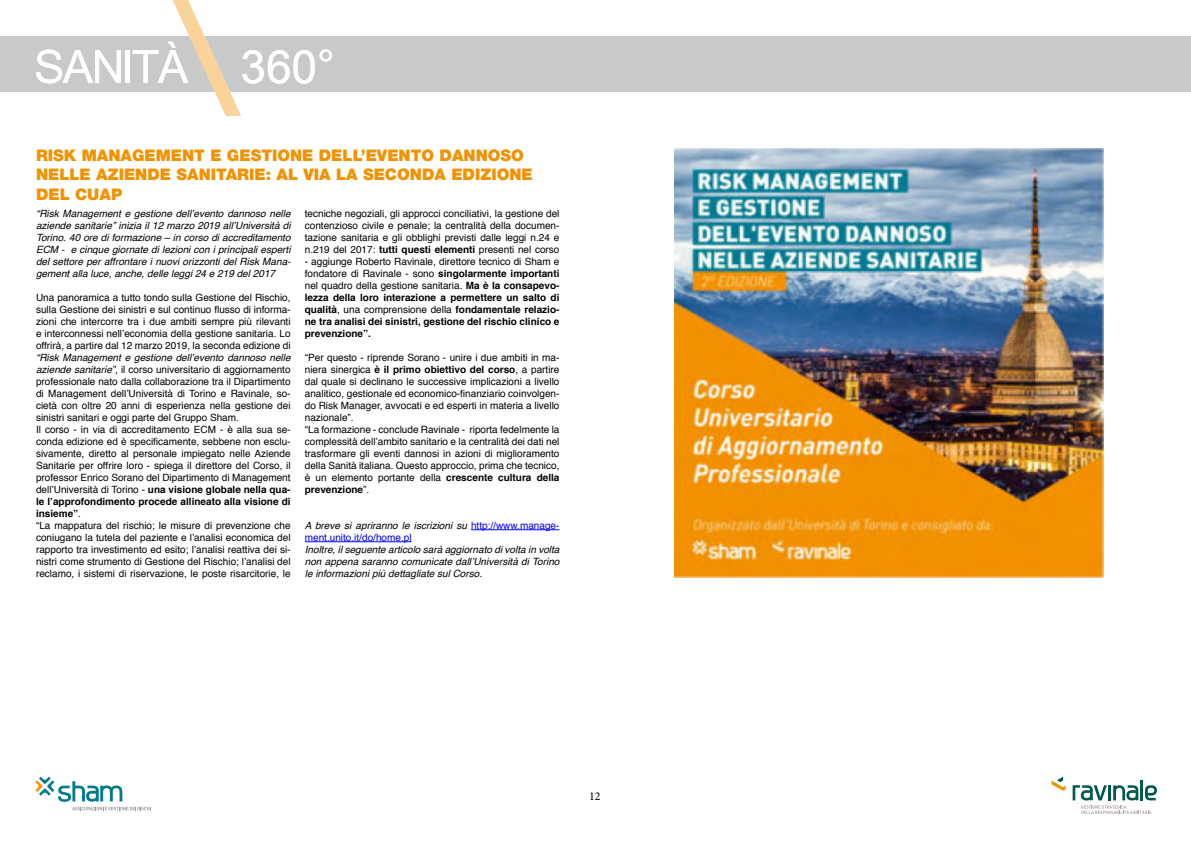
<style>
.page{position:relative;width:1191px;height:842px;background:#fff}
.page>*{position:absolute;margin:0;border:0;box-sizing:border-box;transform-origin:0 0}
.t1{font:45.8px "Arial Unicode MS";color:#fff}
.t2{font:900 16px/19.2px "Helvetica Neue";color:#f39200}
.t3{font:12px "Minion Pro";color:#000}
.t4{font:10px/12px "Helvetica";color:#000;text-align:justify}
.t5{font:italic 10px/12px "Helvetica";color:#000;text-align:justify}
.t6{font:700 10px/12px "Helvetica";color:#000;text-align:justify}
.t7{font:10px/12px "Helvetica";color:#00f}
.s1{font-style:italic}
.s2{font-weight:700}
.s3{font-weight:400}
.s4{font-style:italic;color:#000}
</style>
<div class="page">
<div style="left:0;top:36px;width:1191px;height:56px;background:#cac9c9"></div>
<svg style="left:36px;top:49px;width:85px;height:34px"></svg>
<hr style="left:125px;top:50px;width:4px;height:33px;background:#fff">
<svg style="left:133px;top:0;width:108px;height:116px"></svg>
<svg style="left:35px;top:777px;width:116px;height:33px"></svg>
<hr style="left:1140px;top:780px;width:3px;height:20px;background:#00584e">
<svg style="left:1072px;top:785px;width:85px;height:29px"></svg>
<svg style="left:1051px;top:777px;width:14px;height:14px"></svg>
<hr style="left:471px;top:529px;width:88px;height:1px;background:#00f">
<hr style="left:305px;top:541px;width:106px;height:1px;background:#00f">
<img style="left:675px;top:149px;width:428px;height:428px">
<h1 class="t1" style="left:240px;top:33px;width:96px">360°</h1>
<h2 class="t2" style="left:36px;top:146px;width:498px">RISK MANAGEMENT E GESTIONE DELL’EVENTO DANNOSO<br>NELLE AZIENDE SANITARIE: AL VIA LA SECONDA EDIZIONE<br>DEL CUAP</h2>
<p class="t5" style="left:36px;top:208px;width:256px">“Risk Management e gestione dell’evento dannoso nelle aziende sanitarie” inizia il 12 marzo 2019 all’Università di Torino. 40 ore di formazione – in corso di accreditamento ECM - e cinque giornate di lezioni con i principali esperti del settore per affrontare i nuovi orizzonti del Risk Mana&shy;gement alla luce, anche, delle leggi 24 e 219 del 2017</p>
<p class="t4" style="left:36px;top:292px;width:256px">Una panoramica a tutto tondo sulla Gestione del Rischio, sulla Gestione dei sinistri e sul continuo flusso di informa&shy;zioni che intercorre tra i due ambiti sempre più rilevanti e interconnessi nell’economia della gestione sanitaria. Lo offrirà, a partire dal 12 marzo 2019, la seconda edizione di</p>
<p class="t4" style="left:36px;top:352px;width:256px;text-align:left"><span class="s1">“Risk Management e gestione dell’evento dannoso nelle aziende sanitarie”</span>, il corso universitario di aggiornamento professionale nato dalla collaborazione tra il Dipartimento di Management dell’Università di Torino e Ravinale, so&shy;cietà con oltre 20 anni di esperienza nella gestione dei sinistri sanitari e oggi parte del Gruppo Sham.<br>Il corso - in via di accreditamento ECM - è alla sua se&shy;conda edizione ed è specificamente, sebbene non esclu&shy;sivamente, diretto al personale impiegato nelle Aziende Sanitarie per offrire loro - spiega il direttore del Corso, il professor Enrico Sorano del Dipartimento di Management dell’Università di Torino - <span class="s2">una visione globale nella qua&shy;le l’approfondimento procede allineato alla visione di insieme”</span>.<br>“La mappatura del rischio; le misure di prevenzione che coniugano la tutela del paziente e l’analisi economica del rapporto tra investimento ed esito; l’analisi reattiva dei si&shy;nistri come strumento di Gestione del Rischio; l’analisi del reclamo, i sistemi di riservazione, le poste risarcitorie, le</p>
<p class="t4" style="left:305px;top:208px;width:256px">tecniche negoziali, gli approcci conciliativi, la gestione del contenzioso civile e penale; la centralità della documen&shy;tazione sanitaria e gli obblighi previsti dalle leggi n.24 e n.219 del 2017: <span class="s2">tutti questi elementi</span> presenti nel corso</p>
<p class="t6" style="left:305px;top:256px;width:256px"><span class="s3">- aggiunge Roberto Ravinale, direttore tecnico di Sham e fondatore di Ravinale - sono</span> singolarmente importanti <span class="s3">nel quadro della gestione sanitaria.</span> Ma è la consapevo&shy;lezza della loro interazione a permettere un salto di qualità<span class="s3">, una comprensione della</span> fondamentale relazio&shy;ne tra analisi dei sinistri, gestione del rischio clinico e prevenzione”.</p>
<p class="t4" style="left:305px;top:352px;width:256px;text-align:left">“Per questo - riprende Sorano - unire i due ambiti in ma&shy;niera sinergica <span class="s2">è il primo obiettivo del corso</span>, a partire dal quale si declinano le successive implicazioni a livello analitico, gestionale ed economico-finanziario coinvolgen&shy;do Risk Manager, avvocati e ed esperti in materia a livello nazionale”.<br>“La formazione - conclude Ravinale - riporta fedelmente la complessità dell’ambito sanitario e la centralità dei dati nel trasformare gli eventi dannosi in azioni di miglioramento della Sanità italiana. Questo approccio, prima che tecnico, è un elemento portante della <span class="s2">crescente cultura della prevenzione</span>”.</p>
<p class="t7" style="left:305px;top:520px;width:256px"><span class="s4">A breve si apriranno le iscrizioni su</span> http://www.manage&shy;ment.unito.it/do/home.pl</p>
<p class="t5" style="left:305px;top:544px;width:256px">Inoltre, il seguente articolo sarà aggiornato di volta in volta non appena saranno comunicate dall’Università di Torino le informazioni più dettagliate sul Corso.</p>
<p class="t3" style="left:589px;top:789px;width:13px">12</p>
</div>
